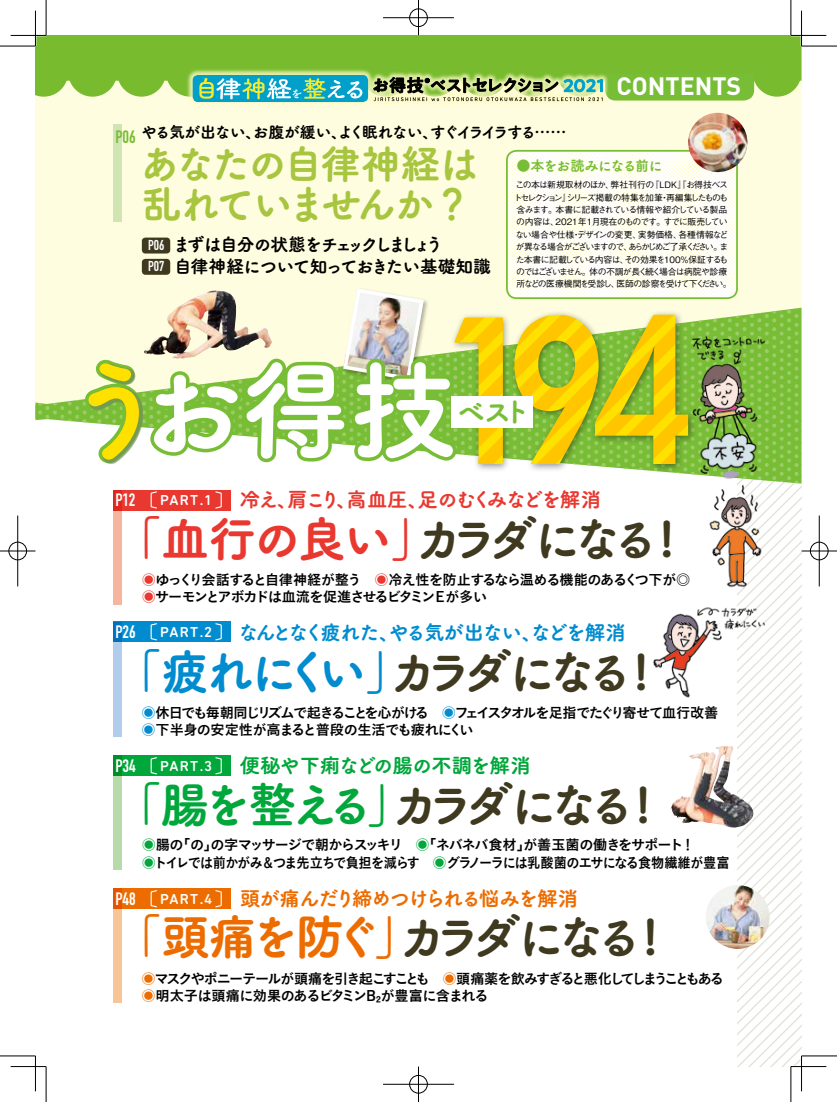
<style>
.page{position:relative;width:837px;height:1102px;background:#fff}
.page>*{position:absolute;margin:0;border:0;box-sizing:border-box;transform-origin:0 0}
.t1{font:107.12px "Tsuku A Rd Gothic Std E";color:#fff}
.t2{font:48.75px "Tsuku A Rd Gothic Std E";letter-spacing:-.09em;color:#e8382f}
.t3{font:48.75px "Tsuku A Rd Gothic Std E";letter-spacing:-.215em;color:#008ccf}
.t4{font:48.75px "Tsuku A Rd Gothic Std E";letter-spacing:-.19em;color:#ed6c00}
.t5{font:48.75px "Tsuku A Rd Gothic Std E";letter-spacing:-.19em;color:#00a73b}
.t6{font:39.88px/40.8px "Tsuku A Rd Gothic Std E";letter-spacing:-.07em;color:#a7c53f}
.t7{font:28.38px "Tsuku A Rd Gothic Std E";color:#78bd36}
.t8{font:700 24.75px "DIN";color:#fff}
.t9{font:20.38px "Tsuku A Rd Gothic Std E";letter-spacing:-.1em;color:#008ccf}
.t10{font:20.38px "Tsuku A Rd Gothic Std E";letter-spacing:-.095em;color:#e8382f}
.t11{font:20.38px "Tsuku A Rd Gothic Std E";letter-spacing:-.08em;color:#ed6c00}
.t12{font:20.38px "Tsuku A Rd Gothic Std E";letter-spacing:-.05em;color:#00a73b}
.t13{font:17.75px/21.2px "Tsuku A Rd Gothic Std E";letter-spacing:-.08em;color:#000}
.t14{font:17.75px "DIN Engschrift Std";letter-spacing:-.015em;color:#fff}
.t15{font:17.75px "DIN Engschrift Std";color:#78bd36}
.t16{font:16px "Tsuku A Rd Gothic Std E";letter-spacing:-.095em;color:#000}
.t17{font:500 14.62px "DIN Next Rounded LT Pro";letter-spacing:.08em;color:#fff}
.t18{font:14.12px/17.8px "Koburina Go Std W6";letter-spacing:-.085em;color:#000}
.t19{font:14.12px/17.8px "Koburina Go Std W6";letter-spacing:-.105em;color:#000}
.t20{font:14.12px "Tsuku A Rd Gothic Std E";letter-spacing:-.08em;color:#78bd36}
.t21{font:500 8.88px/12.4px "Gothic BBB Pro";letter-spacing:-.1em;color:#000;text-align:center}
.s1{font-family:"DIN Engschrift Std";font-size:14.12px;color:#fff}
.s2{color:#78bd36}
.s3{color:#3f391f}
.s4{color:#e8382f}
.s5{color:#008ccf}
.s6{color:#00a73b}
.s7{color:#ed6c00}
</style>
<div class="page">
<img style="left:737px;top:484px;width:64px;height:583px">
<div style="left:46px;top:35px;width:755px;height:377px;background:#fffddf"></div>
<div style="left:35px;top:35px;width:11px;height:377px;background:#fffddf"></div>
<img style="left:678px;top:308px;width:123px;height:176px">
<div style="left:35px;top:35px;width:766px;height:62px;background:#78bb2f"></div>
<div style="left:113px;top:622px;width:9px;height:114px;background:#b2cdeb"></div>
<div style="left:450px;top:310px;width:246px;height:163px;background:#000;opacity:.4"></div>
<img style="left:653px;top:604px;width:115px;height:95px">
<img style="left:707px;top:483px;width:55px;height:105px">
<img style="left:686px;top:331px;width:80px;height:151px">
<div style="left:142px;top:238px;width:28px;height:16px;background:#3f391f;border-radius:4px"></div>
<div style="left:142px;top:259px;width:28px;height:16px;background:#3f391f;border-radius:4px"></div>
<img style="left:506px;top:150px;width:231px;height:149px">
<div style="left:506px;top:150px;width:231px;height:149px;border:2px solid #78bd36;border-radius:10px"></div>
<svg style="left:99px;top:286px;width:588px;height:182px"></svg>
<div style="left:35px;top:362px;width:107px;height:101px;background:#728e5a;opacity:.7"></div>
<div style="left:113px;top:124px;width:9px;height:97px;background:#d0e5b3"></div>
<div style="left:113px;top:490px;width:9px;height:114px;background:#f6b59e"></div>
<div style="left:113px;top:490px;width:117px;height:20px;background:#e8382f"></div>
<svg style="left:150px;top:491px;width:7px;height:18px"></svg>
<svg style="left:215px;top:491px;width:7px;height:18px"></svg>
<div style="left:113px;top:622px;width:117px;height:20px;background:#008ccf"></div>
<svg style="left:150px;top:623px;width:7px;height:18px"></svg>
<svg style="left:215px;top:623px;width:7px;height:18px"></svg>
<img style="left:705px;top:885px;width:64px;height:64px;border-radius:32px">
<img style="left:686px;top:113px;width:62px;height:60px">
<img style="left:700px;top:746px;width:25px;height:23px">
<div style="left:113px;top:756px;width:9px;height:114px;background:#b6daa9"></div>
<div style="left:113px;top:756px;width:117px;height:20px;background:#00a73b"></div>
<svg style="left:150px;top:757px;width:7px;height:18px"></svg>
<svg style="left:215px;top:757px;width:7px;height:18px"></svg>
<div style="left:113px;top:889px;width:117px;height:20px;background:#ed6c00"></div>
<svg style="left:113px;top:889px;width:9px;height:114px"></svg>
<svg style="left:150px;top:890px;width:7px;height:18px"></svg>
<svg style="left:215px;top:890px;width:7px;height:18px"></svg>
<div style="left:186px;top:69px;width:423px;height:40px;background:#fffbc7;opacity:.8"></div>
<div style="left:193px;top:75px;width:175px;height:27px;background:#00a0ca;border-radius:5px"></div>
<svg style="left:199px;top:78px;width:163px;height:21px"></svg>
<svg style="left:373px;top:74px;width:380px;height:27px"></svg>
<hr style="left:800px;top:11px;width:2px;height:35px;background:#fff">
<hr style="left:800px;top:1056px;width:2px;height:35px;background:#fff">
<hr style="left:0;top:46px;width:35px;height:1px;background:#000">
<hr style="left:801px;top:46px;width:35px;height:1px;background:#000">
<hr style="left:0;top:1056px;width:35px;height:1px;background:#000">
<hr style="left:801px;top:1056px;width:35px;height:1px;background:#000">
<hr style="left:46px;top:0;width:1px;height:35px;background:#000">
<hr style="left:46px;top:1067px;width:1px;height:35px;background:#000">
<hr style="left:790px;top:0;width:1px;height:35px;background:#000">
<hr style="left:790px;top:1067px;width:1px;height:35px;background:#000">
<hr style="left:11px;top:35px;width:35px;height:1px;background:#000">
<hr style="left:790px;top:35px;width:36px;height:1px;background:#000">
<hr style="left:11px;top:1066px;width:35px;height:1px;background:#000">
<hr style="left:790px;top:1066px;width:36px;height:1px;background:#000">
<hr style="left:35px;top:11px;width:1px;height:35px;background:#000">
<hr style="left:35px;top:1056px;width:1px;height:35px;background:#000">
<hr style="left:801px;top:11px;width:1px;height:35px;background:#000">
<hr style="left:801px;top:1056px;width:1px;height:35px;background:#000">
<div style="left:408px;top:8px;width:20px;height:19px;border:2px solid #fff;border-radius:50%"></div>
<hr style="left:383px;top:17px;width:71px;height:2px;background:#fff">
<hr style="left:417px;top:0;width:2px;height:35px;background:#fff">
<div style="left:409px;top:9px;width:18px;height:18px;border:1px solid #000;border-radius:50%"></div>
<hr style="left:383px;top:18px;width:71px;height:1px;background:#000">
<hr style="left:418px;top:0;width:1px;height:35px;background:#000">
<div style="left:408px;top:1075px;width:20px;height:19px;border:2px solid #fff;border-radius:50%"></div>
<hr style="left:383px;top:1083px;width:71px;height:2px;background:#fff">
<hr style="left:417px;top:1067px;width:2px;height:35px;background:#fff">
<div style="left:409px;top:1075px;width:18px;height:18px;border:1px solid #000;border-radius:50%"></div>
<hr style="left:383px;top:1084px;width:71px;height:1px;background:#000">
<hr style="left:418px;top:1067px;width:1px;height:35px;background:#000">
<div style="left:8px;top:541px;width:19px;height:20px;border:2px solid #fff;border-radius:50%"></div>
<hr style="left:0;top:550px;width:35px;height:2px;background:#fff">
<hr style="left:17px;top:516px;width:2px;height:70px;background:#fff">
<div style="left:9px;top:542px;width:18px;height:18px;border:1px solid #000;border-radius:50%"></div>
<hr style="left:0;top:551px;width:35px;height:1px;background:#000">
<hr style="left:18px;top:516px;width:1px;height:70px;background:#000">
<div style="left:809px;top:541px;width:19px;height:20px;border:2px solid #fff;border-radius:50%"></div>
<hr style="left:801px;top:550px;width:35px;height:2px;background:#fff">
<div style="left:809px;top:542px;width:19px;height:18px;border:1px solid #000;border-radius:50%"></div>
<hr style="left:801px;top:551px;width:35px;height:1px;background:#000">
<hr style="left:818px;top:516px;width:1px;height:70px;background:#000">
<h3 class="t8" style="left:616px;top:70px;width:126px">CONTENTS</h3>
<h3 class="t16" style="left:141px;top:119px;width:427px">やる気が出ない、お腹が緩い、よく眠れない、すぐイライラする……</h3>
<h3 class="t6" style="left:139px;top:141px;width:341px">あなたの自律神経は乱れていませんか？</h3>
<h3 class="t15" style="left:116px;top:126px;width:21px">P06</h3>
<h3 class="t20" style="left:516px;top:155px;width:148px">●本をお読みになる前に</h3>
<p class="t21" style="left:513px;top:178px;width:219px">この本は新規取材のほか、弊社刊行の『LDK』『お得技ベストセレクション』シリーズ掲載の特集を加筆・再編集したものも含みます。本書に記載されている情報や紹介している製品の内容は、2021年1月現在のものです。すでに販売していない場合や仕様・デザインの変更、実勢価格、各種情報などが異なる場合がございますので、あらかじめご了承ください。また本書に記載している内容は、その効果を100％保証するものではございません。体の不調が長く続く場合は病院や診療所などの医療機関を受診し、医師の診察を受けて下ください。</p>
<h3 class="t13" style="left:148px;top:233px;width:344px"><span class="s1">P06</span> まずは自分の状態をチェックしましょう<br><span class="s1">P07</span> 自律神経について知っておきたい基礎知識</h3>
<h1 class="t1" style="left:61px;top:326px;width:397px"><span class="s2">う</span>お得技</h1>
<h3 class="t7" style="left:457px;top:389px;width:76px">ベスト</h3>
<h3 class="t14" style="left:116px;top:489px;width:21px">P12</h3>
<h3 class="t17" style="left:160px;top:494px;width:54px">PART.1</h3>
<h3 class="t10" style="left:240px;top:484px;width:363px">冷え、肩こり、高血圧、足のむくみなどを解消</h3>
<h2 class="t2" style="left:113px;top:500px;width:564px">「血行の良い」<span class="s3">カラダになる!</span></h2>
<h3 class="t18" style="left:142px;top:571px;width:549px"><span class="s4">◉</span>ゆっくり会話すると自律神経が整う<span class="s4">　◉</span>冷え性を防止するなら温める機能のあるくつ下が◎ <span class="s4">◉</span>サーモンとアボカドは血流を促進させるビタミンＥが多い</h3>
<h3 class="t14" style="left:116px;top:621px;width:21px">P26</h3>
<h3 class="t17" style="left:160px;top:626px;width:54px">PART.2</h3>
<h3 class="t9" style="left:238px;top:617px;width:389px">なんとなく疲れた、やる気が出ない、などを解消</h3>
<h2 class="t3" style="left:113px;top:633px;width:539px">「疲れにくい」<span class="s3">カラダになる !</span></h2>
<h3 class="t18" style="left:141px;top:704px;width:578px"><span class="s5">◉</span>休日でも毎朝同じリズムで起きることを心がける　<span class="s5">◉</span>フェイスタオルを足指でたぐり寄せて血行改善<span class="s5">◉</span>下半身の安定性が高まると普段の生活でも疲れにくい</h3>
<h3 class="t12" style="left:240px;top:750px;width:292px">便秘や下痢などの腸の不調を解消</h3>
<h2 class="t5" style="left:113px;top:766px;width:540px">「腸を整える」<span class="s3">カラダになる!</span></h2>
<h3 class="t14" style="left:116px;top:755px;width:21px">P34</h3>
<h3 class="t17" style="left:160px;top:760px;width:54px">PART.3</h3>
<h3 class="t18" style="left:142px;top:837px;width:589px"><span class="s6">◉</span>腸の「の」の字マッサージで朝からスッキリ　<span class="s6">◉</span>「ネバネバ食材」が善玉菌の働きをサポート！<br><span class="s6">◉</span>トイレでは前かがみ＆つま先立ちで負担を減らす　<span class="s6">◉</span>グラノーラには乳酸菌のエサになる食物繊維が豊富</h3>
<h3 class="t14" style="left:116px;top:888px;width:21px">P48</h3>
<h3 class="t17" style="left:160px;top:893px;width:54px">PART.4</h3>
<h3 class="t11" style="left:240px;top:882px;width:340px">頭が痛んだり締めつけられる悩みを解消</h3>
<h2 class="t4" style="left:113px;top:899px;width:548px">「頭痛を防ぐ」<span class="s3">カラダになる!</span></h2>
<h3 class="t19" style="left:141px;top:970px;width:584px"><span class="s7">◉</span>マスクやポニーテールが頭痛を引き起こすことも　<span class="s7">◉</span>頭痛薬を飲みすぎると悪化してしまうこともある<span class="s7">◉</span>明太子は頭痛に効果のあるビタミンB²が豊富に含まれる</h3>
</div>
